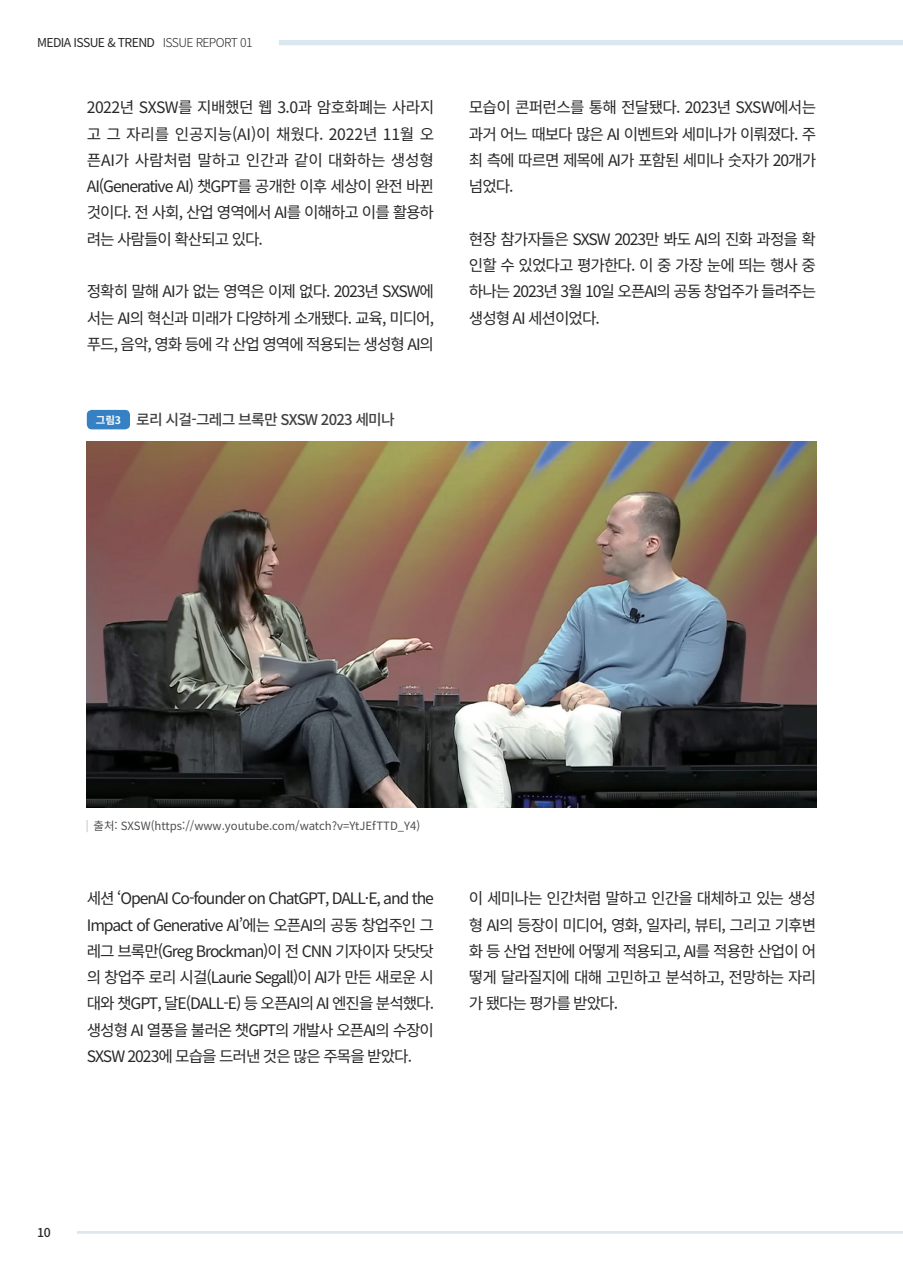
<style>
.page{position:relative;width:903px;height:1275px;background:#fff}
.page>*{position:absolute;margin:0;border:0;box-sizing:border-box;transform-origin:0 0}
.t1{font:15.75px/26.2px "Noto Sans CJ Kkr";letter-spacing:-.065em;color:#292829;text-align:justify}
.t2{font:500 14.88px "Noto Sans KR";letter-spacing:-.05em;color:#414042}
.t3{font:12.25px "Noto Sans CJ Kkr";letter-spacing:-.05em;color:#292829}
.t4{font:500 12.25px "Noto Sans CJ Kkr";color:#292829}
.t5{font:11.38px "Noto Sans CJ Kkr";color:#4d4d4f}
.s1{font-weight:300}
.s2{font-weight:700;font-size:10.5px;color:#fff}
</style>
<div class="page">
<div style="left:279px;top:40px;width:624px;height:5px;background:#dae7f0"></div>
<div style="left:87px;top:410px;width:43px;height:19px;background:#3581c3;border-radius:5px"></div>
<svg style="left:87px;top:820px;width:1px;height:12px"></svg>
<img style="left:87px;top:442px;width:729px;height:365px">
<hr style="left:77px;top:1231px;width:826px;height:3px;background:#dae7f0">
<p class="t3" style="left:37px;top:36px;width:217px">MEDIA ISSUE &amp; TREND <span class="s1">ISSUE REPORT 01</span></p>
<p class="t1" style="left:87px;top:95px;width:349px">2022년 SXSW를 지배했던 웹 3.0과 암호화폐는 사라지 고 그 자리를 인공지능(AI)이 채웠다. 2022년 11월 오 픈AI가 사람처럼 말하고 인간과 같이 대화하는 생성형 AI(Generative AI) 챗GPT를 공개한 이후 세상이 완전 바뀐 것이다. 전 사회, 산업 영역에서 AI를 이해하고 이를 활용하 려는 사람들이 확산되고 있다.</p>
<p class="t1" style="left:87px;top:279px;width:349px">정확히 말해 AI가 없는 영역은 이제 없다. 2023년 SXSW에 서는 AI의 혁신과 미래가 다양하게 소개됐다. 교육, 미디어, 푸드, 음악, 영화 등에 각 산업 영역에 적용되는 생성형 AI의</p>
<p class="t2" style="left:96px;top:411px;width:301px"><span class="s2">그림3</span> 로리 시걸-그레그 브록만 SXSW 2023 세미나</p>
<p class="t1" style="left:469px;top:95px;width:349px">모습이 콘퍼런스를 통해 전달됐다. 2023년 SXSW에서는 과거 어느 때보다 많은 AI 이벤트와 세미나가 이뤄졌다. 주 최 측에 따르면 제목에 AI가 포함된 세미나 숫자가 20개가 넘었다.</p>
<p class="t1" style="left:469px;top:226px;width:349px">현장 참가자들은 SXSW 2023만 봐도 AI의 진화 과정을 확 인할 수 있었다고 평가한다. 이 중 가장 눈에 띄는 행사 중 하나는 2023년 3월 10일 오픈AI의 공동 창업주가 들려주는 생성형 AI 세션이었다.</p>
<p class="t5" style="left:94px;top:820px;width:328px">출처: SXSW(https://www.youtube.com/watch?v=YtJEfTTD_Y4)</p>
<p class="t1" style="left:87px;top:886px;width:349px">세션 ‘OpenAI Co-founder on ChatGPT, DALL·E, and the Impact of Generative AI’에는 오픈AI의 공동 창업주인 그 레그 브록만(Greg Brockman)이 전 CNN 기자이자 닷닷닷 의 창업주 로리 시걸(Laurie Segall)이 AI가 만든 새로운 시 대와 챗GPT, 달E(DALL-E) 등 오픈AI의 AI 엔진을 분석했다. 생성형 AI 열풍을 불러온 챗GPT의 개발사 오픈AI의 수장이 SXSW 2023에 모습을 드러낸 것은 많은 주목을 받았다.</p>
<p class="t1" style="left:469px;top:886px;width:349px">이 세미나는 인간처럼 말하고 인간을 대체하고 있는 생성 형 AI의 등장이 미디어, 영화, 일자리, 뷰티, 그리고 기후변 화 등 산업 전반에 어떻게 적용되고, AI를 적용한 산업이 어 떻게 달라질지에 대해 고민하고 분석하고, 전망하는 자리 가 됐다는 평가를 받았다.</p>
<p class="t4" style="left:37px;top:1226px;width:15px">10</p>
</div>
